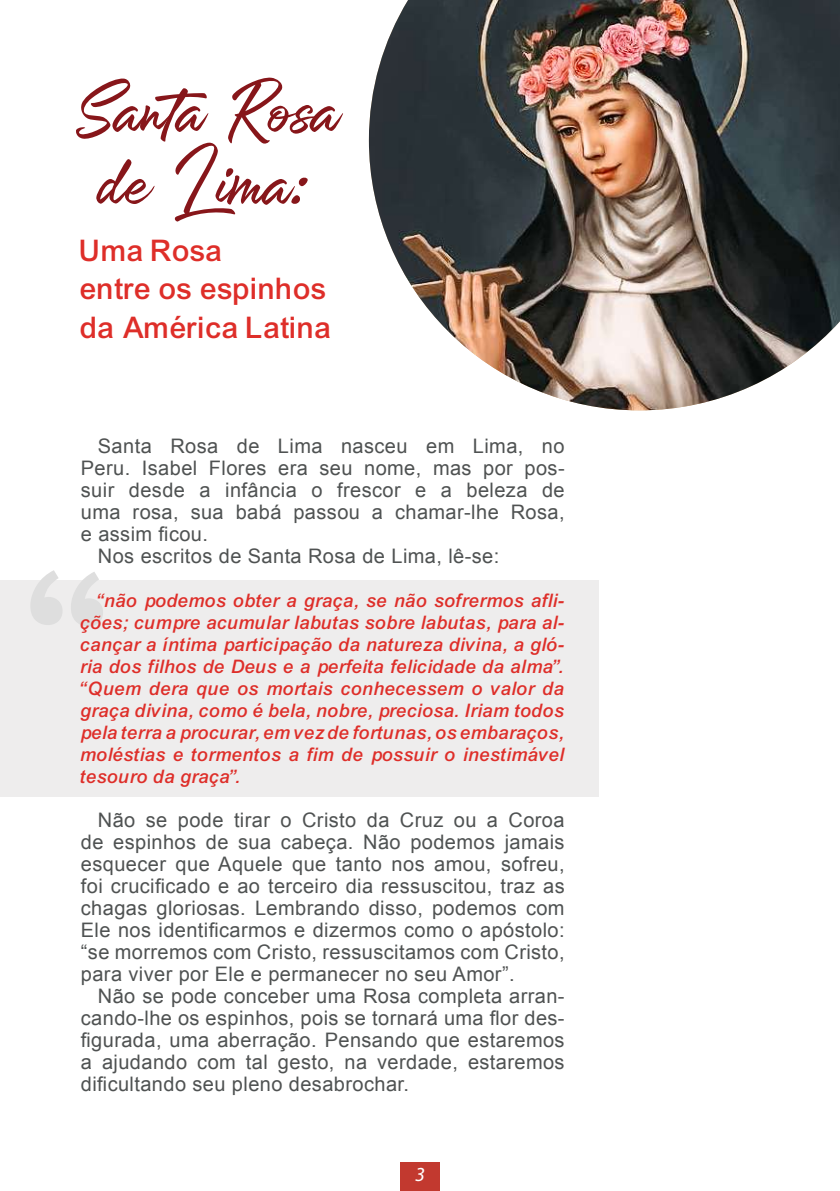
<style>
.page{position:relative;width:840px;height:1191px;background:#fff}
.page>*{position:absolute;margin:0;border:0;box-sizing:border-box;transform-origin:0 0}
.t1{font:60px/72.8px "Bezar PERSONAL USE ONLY";color:#87161a;text-align:center}
.t2{font:32px/38.4px "Arial Mdm";letter-spacing:.005em;color:#de2e29}
.t3{font:italic 28px "Myriad Arabic";color:#fff}
.t4{font:20px/22px "Arial";letter-spacing:.02em;color:#4f5252;text-align:justify}
.t5{font:20px/22px "Arial Mdm Itl";letter-spacing:.02em;color:#de2e29;text-align:justify}
</style>
<div class="page">
<div style="left:400px;top:1161px;width:39px;height:30px;background:#c2392f"></div>
<div style="left:0;top:580px;width:598px;height:217px;background:#eeeded"></div>
<img style="left:369px;top:0;width:470px;height:410px">
<h1 class="t1" style="left:76px;top:76px;width:266px">Santa Rosa de Lima:</h1>
<h2 class="t2" style="left:81px;top:231px;width:252px">Uma Rosa<br>entre os espinhos da América Latina</h2>
<p class="t4" style="left:98px;top:435px;width:468px">Santa Rosa de Lima nasceu em Lima, no</p>
<p class="t4" style="left:81px;top:457px;width:485px">Peru. Isabel Flores era seu nome, mas por pos-</p>
<p class="t4" style="left:81px;top:479px;width:485px">suir desde a infância o frescor e a beleza de</p>
<p class="t4" style="left:81px;top:501px;width:485px">uma rosa, sua babá passou a chamar-lhe Rosa,</p>
<p class="t4" style="left:81px;top:523px;width:129px">e assim ficou.</p>
<p class="t4" style="left:98px;top:545px;width:403px">Nos escritos de Santa Rosa de Lima, lê-se:</p>
<p class="t5" style="left:81px;top:590px;width:485px;text-indent:17px">“não podemos obter a graça, se não sofrermos afli&shy;ções; cumpre acumular labutas sobre labutas, para al&shy;cançar a íntima participação da natureza divina, a gló&shy;ria dos filhos de Deus e a perfeita felicidade da alma”. “Quem dera que os mortais conhecessem o valor da graça divina, como é bela, nobre, preciosa. Iriam todos pela terra a procurar, em vez de fortunas, os embaraços, moléstias e tormentos a fim de possuir o inestimável tesouro da graça”.</p>
<p class="t4" style="left:81px;top:809px;width:485px;text-indent:17px">Não se pode tirar o Cristo da Cruz ou a Coroa de espinhos de sua cabeça. Não podemos jamais esquecer que Aquele que tanto nos amou, sofreu, foi crucificado e ao terceiro dia ressuscitou, traz as chagas gloriosas. Lembrando disso, podemos com Ele nos identificarmos e dizermos como o apóstolo: “se morremos com Cristo, ressuscitamos com Cristo, para viver por Ele e permanecer no seu Amor”.</p>
<p class="t4" style="left:81px;top:985px;width:485px;text-indent:17px">Não se pode conceber uma Rosa completa arran&shy;cando-lhe os espinhos, pois se tornará uma flor des&shy;figurada, uma aberração. Pensando que estaremos a ajudando com tal gesto, na verdade, estaremos dificultando seu pleno desabrochar.</p>
<h3 class="t3" style="left:415px;top:1155px;width:11px">3</h3>
</div>
